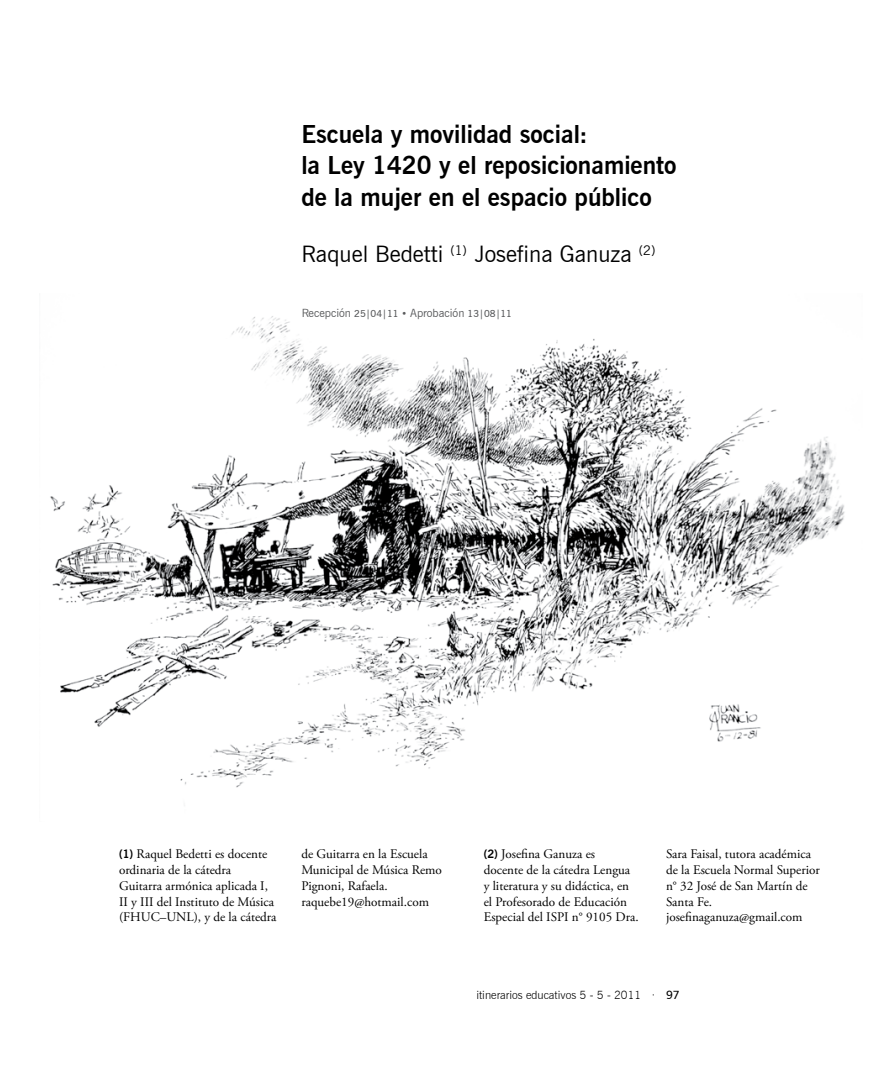
<style>
.page{position:relative;width:893px;height:1067px;background:#fff}
.page>*{position:absolute;margin:0;border:0;box-sizing:border-box;transform-origin:0 0}
.t1{font:700 24.5px/31.5px "News Gothic BT";color:#000}
.t2{font:22.75px "News Gothic BT";color:#000}
.t3{font:13.12px/15.8px "Adobe Garamond Pro";color:#000}
.t4{font:11.38px "News Gothic BT";color:#58595b}
.t5{font:300 11.38px "News Gothic BT";color:#000}
.t6{font:600 11.38px "News Gothic BT";color:#000}
.s1{font-weight:600;font-size:9.62px}
.s2{font-family:"Swiss 721 BT";font-weight:300;font-size:9.62px}
.s3{font-family:"News Gothic BT";font-weight:700;font-size:11.38px}
.s4{font-weight:300}
</style>
<div class="page">
<img style="left:50px;top:316px;width:795px;height:472px">
<h1 class="t1" style="left:301px;top:118px;width:377px">Escuela y movilidad social:<br>la Ley 1420 y el reposicionamiento de la mujer en el espacio público</h1>
<h2 class="t2" style="left:301px;top:240px;width:355px">Raquel Bedetti <sup>(1)</sup> Josefina Ganuza <sup>(2)</sup></h2>
<p class="t4" style="left:301px;top:306px;width:212px">Recepción <span class="s1">25|04|11</span> <span class="s2">•</span> Aprobación <span class="s1">13|08|11</span></p>
<p class="t3" style="left:119px;top:846px;width:159px"><span class="s3">(1)</span> Raquel Bedetti es docente ordinaria de la cátedra<br>Guitarra armónica aplicada I,<br>II y III del Instituto de Música (FHUC–UNL), y de la cátedra</p>
<p class="t3" style="left:484px;top:846px;width:156px"><span class="s3">(2)</span> Josefina Ganuza es<br>docente de la cátedra Lengua y literatura y su didáctica, en el Profesorado de Educación<br>Especial del ISPI n° 9105 Dra.</p>
<p class="t3" style="left:301px;top:846px;width:142px">de Guitarra en la Escuela<br>Municipal de Música Remo<br>Pignoni, Rafaela. raquebe19@hotmail.com</p>
<p class="t3" style="left:666px;top:846px;width:155px">Sara Faisal, tutora académica de la Escuela Normal Superior n° 32 José de San Martín de<br>Santa Fe. josefinaganuza@gmail.com</p>
<p class="t5" style="left:476px;top:988px;width:166px">itinerarios educativos 5 - 5 - 2011</p>
<p class="t6" style="left:652px;top:988px;width:29px"><span class="s4">·</span> 97</p>
</div>
